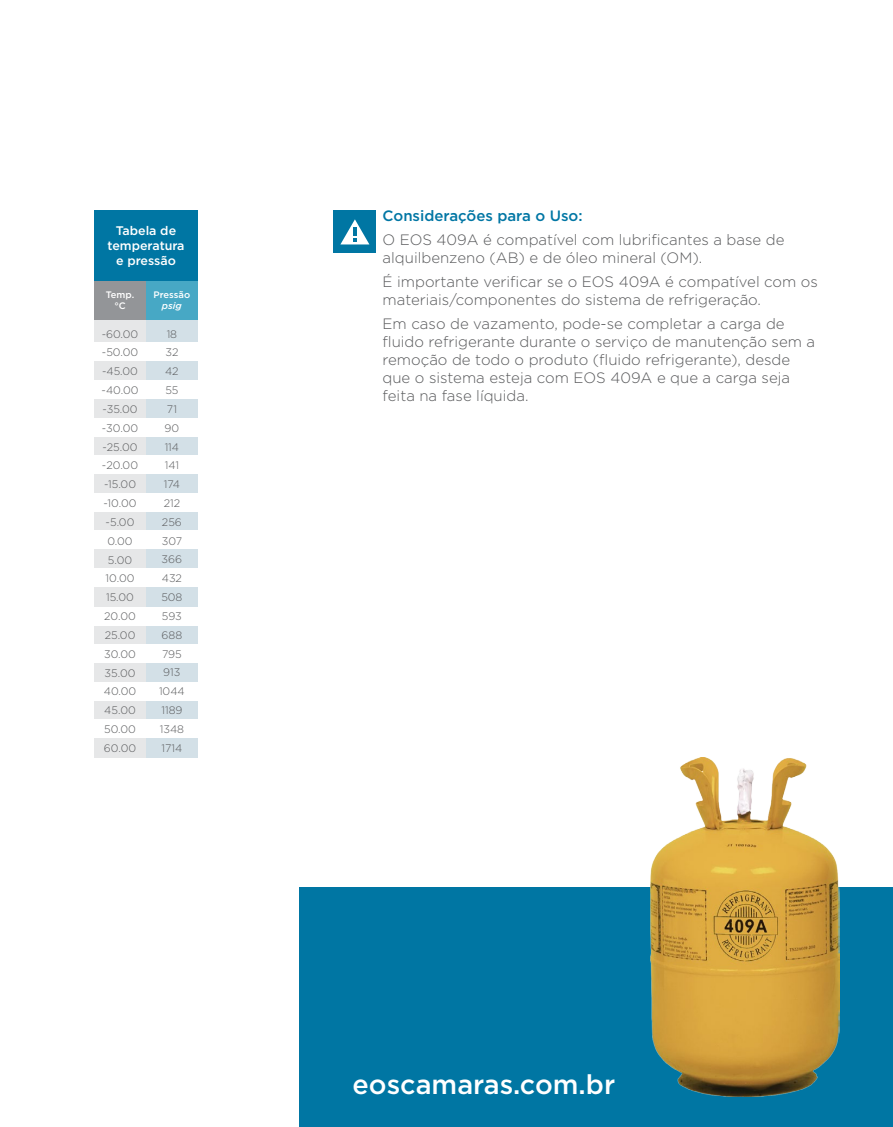
<style>
.page{position:relative;width:893px;height:1127px;background:#fff}
.page>*{position:absolute;margin:0;border:0;box-sizing:border-box;transform-origin:0 0}
.t1{font:500 27.15px "Gotham";color:#fff}
.t2{font:300 15px/18px "Gotham";color:#58595b}
.t3{font:500 15px "Gotham";color:#0076a4}
.t4{font:500 12.45px/15px "Gotham";color:#fff;text-align:center}
.t5{font:300 10.95px/18.8px "Gotham";color:#58595b;text-align:center}
.t6{font:500 9.45px/11.2px "Gotham";color:#fff;text-align:center}
.t7{font:italic 500 9.45px "Gotham";color:#fff}
</style>
<div class="page">
<div style="left:299px;top:887px;width:594px;height:240px;background:#0076a3"></div>
<img style="left:651px;top:757px;width:189px;height:339px">
<div style="left:334px;top:211px;width:42px;height:42px;background:#0076a3"></div>
<svg style="left:340px;top:219px;width:29px;height:25px"></svg>
<div style="left:94px;top:210px;width:104px;height:71px;background:#0076a3"></div>
<div style="left:146px;top:320px;width:52px;height:437px;background:#d3e0e7"></div>
<div style="left:94px;top:320px;width:52px;height:437px;background:#e6e7e8"></div>
<div style="left:93px;top:381px;width:106px;height:18px;background:#fff"></div>
<div style="left:93px;top:418px;width:106px;height:18px;background:#fff"></div>
<div style="left:93px;top:456px;width:106px;height:18px;background:#fff"></div>
<div style="left:93px;top:493px;width:106px;height:18px;background:#fff"></div>
<div style="left:93px;top:531px;width:106px;height:18px;background:#fff"></div>
<div style="left:93px;top:568px;width:106px;height:18px;background:#fff"></div>
<div style="left:93px;top:607px;width:106px;height:18px;background:#fff"></div>
<div style="left:93px;top:645px;width:106px;height:18px;background:#fff"></div>
<div style="left:93px;top:682px;width:106px;height:18px;background:#fff"></div>
<div style="left:93px;top:720px;width:106px;height:18px;background:#fff"></div>
<div style="left:93px;top:342px;width:106px;height:18px;background:#fff"></div>
<div style="left:146px;top:281px;width:52px;height:39px;background:#47a8c5"></div>
<div style="left:94px;top:281px;width:52px;height:39px;background:#939598"></div>
<p class="t4" style="left:107px;top:223px;width:79px">Tabela de temperatura e pressão</p>
<p class="t6" style="left:106px;top:289px;width:30px">Temp. °C</p>
<p class="t6" style="left:154px;top:289px;width:38px">Pressão</p>
<p class="t7" style="left:162px;top:300px;width:21px">psig</p>
<p class="t5" style="left:102px;top:324px;width:38px">-60.00 -50.00 -45.00 -40.00 -35.00 -30.00 -25.00 -20.00 -15.00 -10.00 -5.00<br>0.00<br>5.00<br>10.00<br>15.00<br>20.00<br>25.00<br>30.00<br>35.00<br>40.00<br>45.00<br>50.00<br>60.00</p>
<p class="t5" style="left:159px;top:324px;width:27px">18<br>32<br>42<br>55<br>71<br>90<br>114<br>141<br>174<br>212<br>256<br>307<br>366<br>432<br>508<br>593<br>688<br>795<br>913<br>1044<br>1189<br>1348<br>1714</p>
<p class="t3" style="left:383px;top:206px;width:202px">Considerações para o Uso:</p>
<p class="t2" style="left:383px;top:231px;width:403px">O EOS 409A é compatível com lubrificantes a base de alquilbenzeno (AB) e de óleo mineral (OM).</p>
<p class="t2" style="left:383px;top:273px;width:437px">É importante verificar se o EOS 409A é compatível com os materiais/componentes do sistema de refrigeração.</p>
<p class="t2" style="left:383px;top:315px;width:434px">Em caso de vazamento, pode-se completar a carga de fluido refrigerante durante o serviço de manutenção sem a remoção de todo o produto (fluido refrigerante), desde que o sistema esteja com EOS 409A e que a carga seja feita na fase líquida.</p>
<h1 class="t1" style="left:353px;top:1067px;width:264px">eoscamaras.com.br</h1>
</div>
